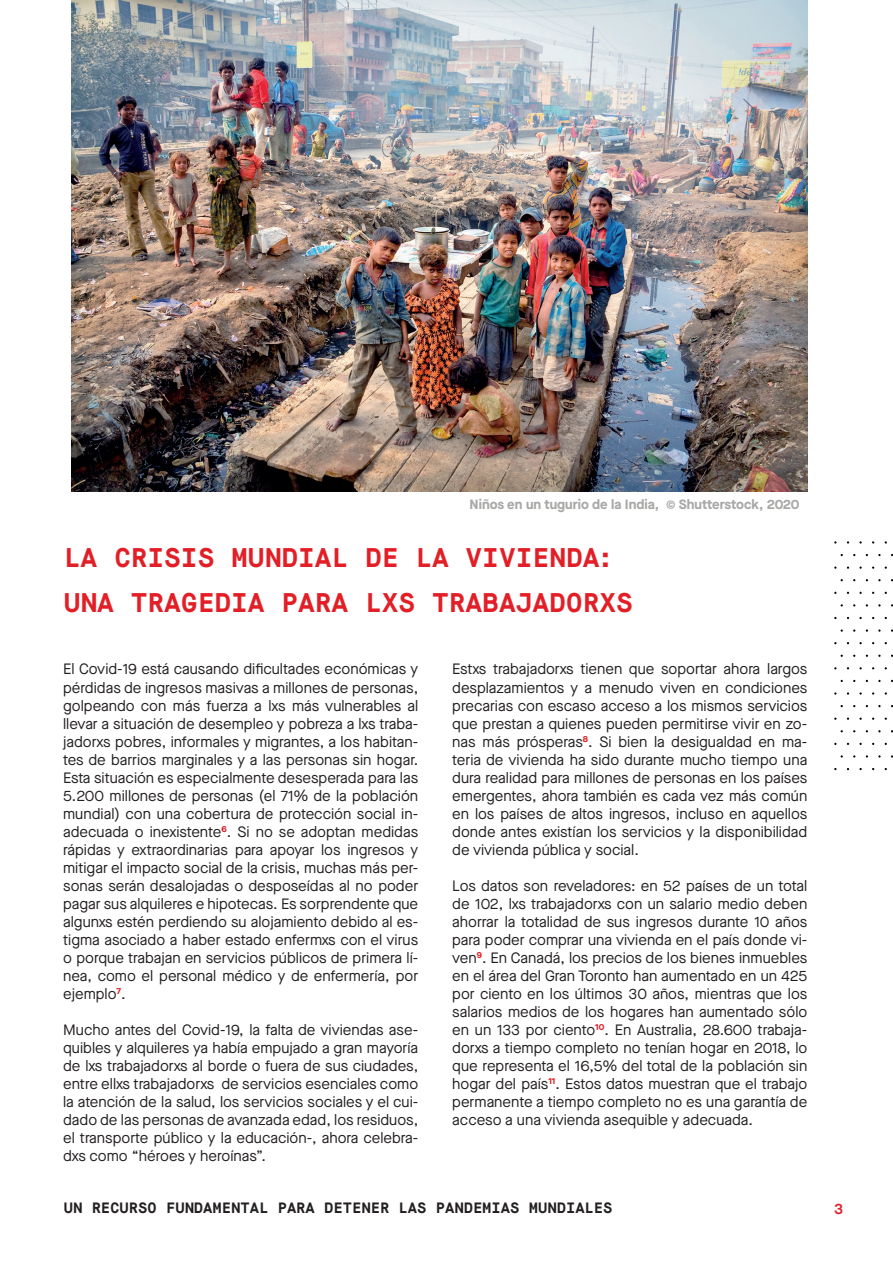
<style>
.page{position:relative;width:893px;height:1263px;background:#fff}
.page>*{position:absolute;margin:0;border:0;box-sizing:border-box;transform-origin:0 0}
.small_title{font:700 27px/45px "Maison Mono";color:#e21f26}
.Body_text{font:15px/18px "Maison Neue";color:#231f20;text-align:justify}
.t1{font:700 15px "Maison Mono";color:#231f20}
.t2{font:600 15px "Maison Neue";color:#e21f26}
.Source{font:700 13.5px "Maison Neue";color:#a8a8a6}
</style>
<div class="page">
<img style="left:71px;top:1px;width:737px;height:490px">
<p class="Source" style="left:470px;top:495px;width:331px">Niños en un tugurio de la India, © Shutterstock, 2020</p>
<p class="small_title" style="left:64px;top:535px;width:571px">LA CRISIS MUNDIAL DE LA VIVIENDA:<br>UNA TRAGEDIA PARA LXS TRABAJADORXS</p>
<p class="Body_text" style="left:63px;top:660px;width:357px">El Covid-19 está causando dificultades económicas y pérdidas de ingresos masivas a millones de personas, golpeando con más fuerza a lxs más vulnerables al llevar a situación de desempleo y pobreza a lxs traba&shy;jadorxs pobres, informales y migrantes, a los habitan&shy;tes de barrios marginales y a las personas sin hogar.<br>Esta situación es especialmente desesperada para las 5.200 millones de personas (el 71% de la población mundial) con una cobertura de protección social in&shy;adecuada o inexistente<sup>6</sup>. Si no se adoptan medidas rápidas y extraordinarias para apoyar los ingresos y mitigar el impacto social de la crisis, muchas más per&shy;sonas serán desalojadas o desposeídas al no poder pagar sus alquileres e hipotecas. Es sorprendente que algunxs estén perdiendo su alojamiento debido al es&shy;tigma asociado a haber estado enfermxs con el virus o porque trabajan en servicios públicos de primera lí&shy;nea, como el personal médico y de enfermería, por ejemplo<sup>7</sup>.</p>
<p class="Body_text" style="left:63px;top:1020px;width:357px">Mucho antes del Covid-19, la falta de viviendas ase&shy;quibles y alquileres ya había empujado a gran mayoría de lxs trabajadorxs al borde o fuera de sus ciudades, entre ellxs trabajadorxs de servicios esenciales como la atención de la salud, los servicios sociales y el cui&shy;dado de las personas de avanzada edad, los residuos, el transporte público y la educación-, ahora celebra&shy;dxs como “héroes y heroínas”.</p>
<p class="Body_text" style="left:452px;top:660px;width:357px">Estxs trabajadorxs tienen que soportar ahora largos desplazamientos y a menudo viven en condiciones precarias con escaso acceso a los mismos servicios que prestan a quienes pueden permitirse vivir en zo&shy;nas más prósperas<sup>8</sup>. Si bien la desigualdad en ma&shy;teria de vivienda ha sido durante mucho tiempo una dura realidad para millones de personas en los países emergentes, ahora también es cada vez más común en los países de altos ingresos, incluso en aquellos donde antes existían los servicios y la disponibilidad de vivienda pública y social.</p>
<p class="Body_text" style="left:452px;top:876px;width:357px">Los datos son reveladores: en 52 países de un total de 102, lxs trabajadorxs con un salario medio deben ahorrar la totalidad de sus ingresos durante 10 años para poder comprar una vivienda en el país donde vi&shy;ven<sup>9</sup>. En Canadá, los precios de los bienes inmuebles en el área del Gran Toronto han aumentado en un 425 por ciento en los últimos 30 años, mientras que los salarios medios de los hogares han aumentado sólo en un 133 por ciento<sup>10</sup>. En Australia, 28.600 trabaja&shy;dorxs a tiempo completo no tenían hogar en 2018, lo que representa el 16,5% del total de la población sin hogar del país<sup>11</sup>. Estos datos muestran que el trabajo permanente a tiempo completo no es una garantía de acceso a una vivienda asequible y adecuada.</p>
<p class="t1" style="left:64px;top:1198px;width:550px">UN RECURSO FUNDAMENTAL PARA DETENER LAS PANDEMIAS MUNDIALES</p>
<p class="t2" style="left:834px;top:1198px;width:11px">3</p>
</div>
